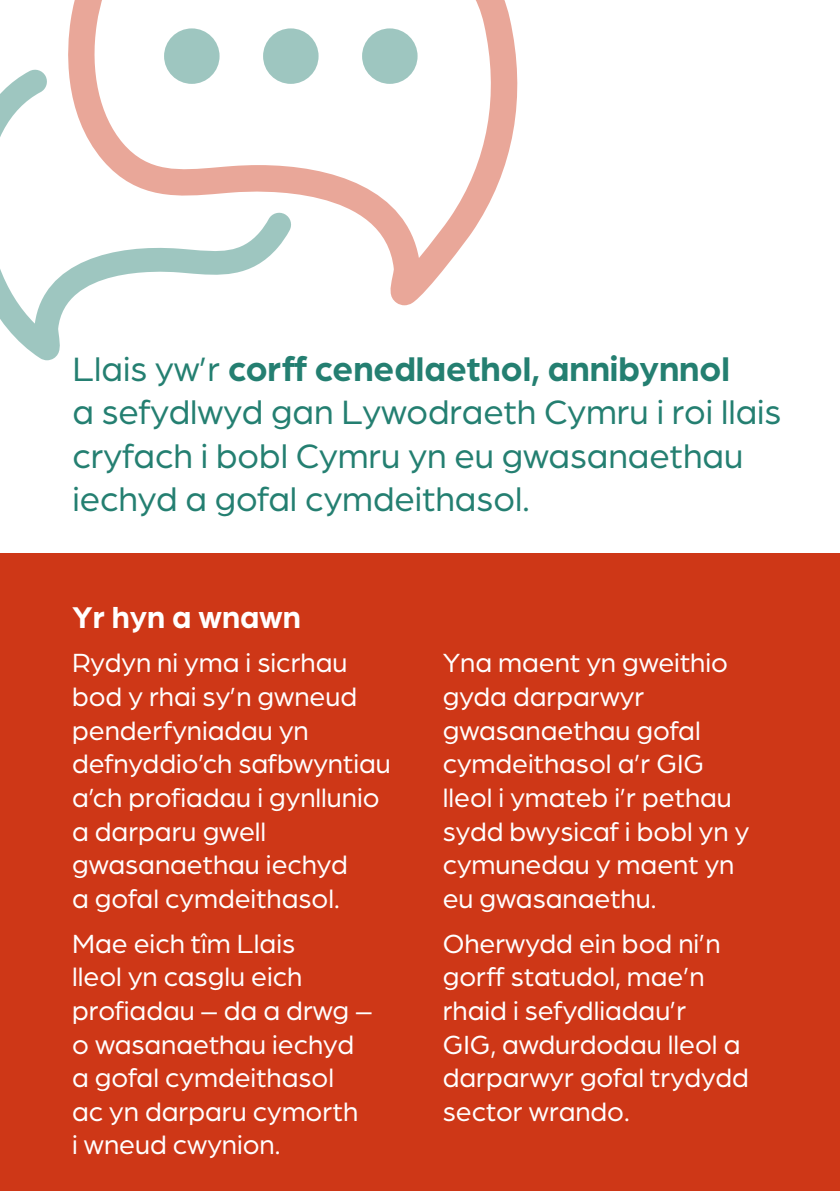
<style>
.page{position:relative;width:840px;height:1191px;background:#fff}
.page>*{position:absolute;margin:0;border:0;box-sizing:border-box;transform-origin:0 0}
.H4_18pt_text{font:36px/43.2px "Arboria";color:#247f71}
.Title_span{font:700 32px "Arboria";color:#fff}
.H6_14pt_text{font:28px/33.6px "Arboria";color:#fff}
.s1{font-weight:700}
</style>
<div class="page">
<div style="left:0;top:553px;width:839px;height:638px;background:#ce3717"></div>
<svg style="left:0;top:69px;width:67px;height:291px"></svg>
<svg style="left:62px;top:0;width:456px;height:305px"></svg>
<div style="left:164px;top:28px;width:55px;height:56px;background:#9ec6c0;border-radius:50%"></div>
<div style="left:263px;top:28px;width:55px;height:56px;background:#9ec6c0;border-radius:50%"></div>
<div style="left:362px;top:28px;width:55px;height:56px;background:#9ec6c0;border-radius:50%"></div>
<hr style="left:839px;top:113px;width:1px;height:727px;background:#247f71">
<p class="H4_18pt_text" style="left:72px;top:346px;width:710px">Llais yw’r <span class="s1">corff cenedlaethol, annibynnol<br></span>a sefydlwyd gan Lywodraeth Cymru i roi llais cryfach i bobl Cymru yn eu gwasanaethau iechyd a gofal cymdeithasol.</p>
<p class="Title_span" style="left:72px;top:595px;width:230px">Yr hyn a wnawn</p>
<p class="H6_14pt_text" style="left:72px;top:645px;width:320px">Rydyn ni yma i sicrhau bod y rhai sy’n gwneud penderfyniadau yn defnyddio’ch safbwyntiau a’ch profiadau i gynllunio a darparu gwell gwasanaethau iechyd<br>a gofal cymdeithasol.</p>
<p class="H6_14pt_text" style="left:72px;top:925px;width:301px">Mae eich tîm Llais<br>lleol yn casglu eich profiadau – da a drwg – o wasanaethau iechyd a gofal cymdeithasol ac yn darparu cymorth<br>i wneud cwynion.</p>
<p class="H6_14pt_text" style="left:442px;top:645px;width:308px">Yna maent yn gweithio gyda darparwyr gwasanaethau gofal cymdeithasol a’r GIG lleol i ymateb i’r pethau sydd bwysicaf i bobl yn y cymunedau y maent yn eu gwasanaethu.</p>
<p class="H6_14pt_text" style="left:442px;top:925px;width:307px">Oherwydd ein bod ni’n gorff statudol, mae’n rhaid i sefydliadau’r<br>GIG, awdurdodau lleol a darparwyr gofal trydydd sector wrando.</p>
</div>
